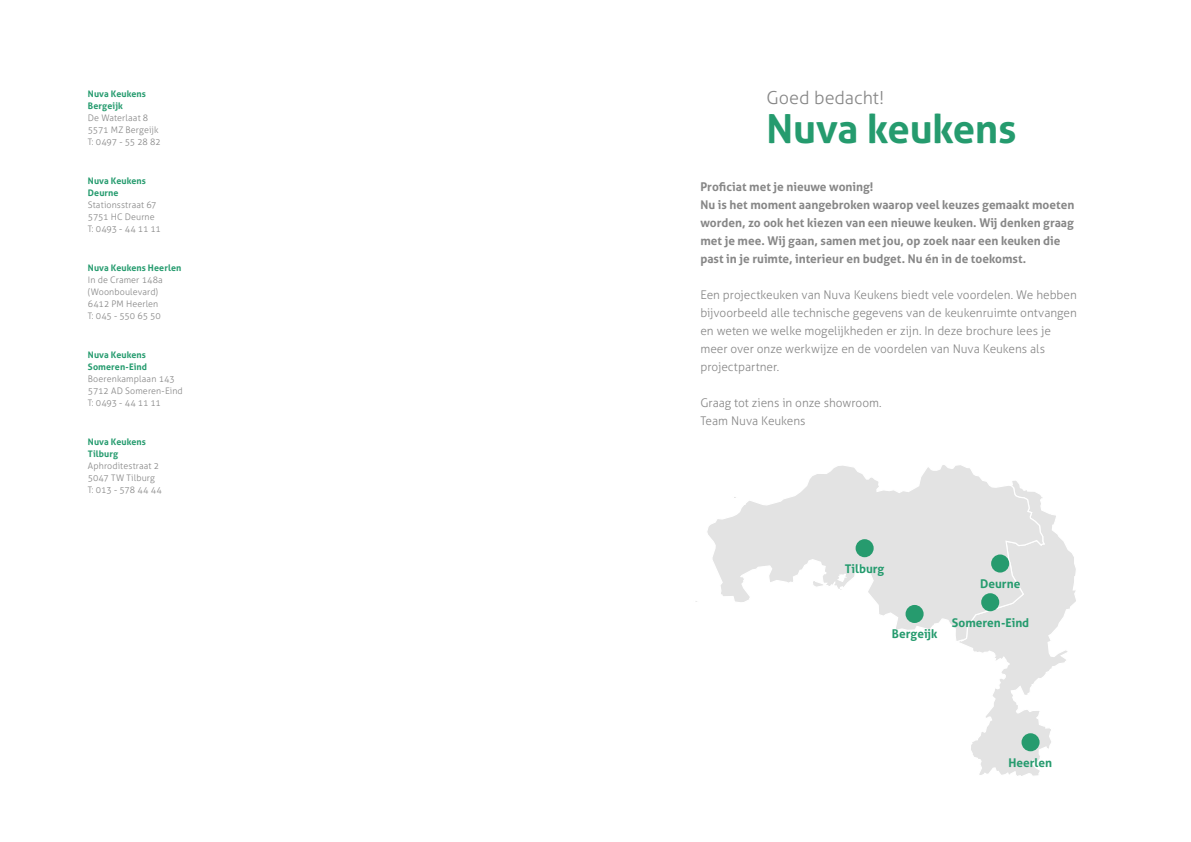
<style>
.page{position:relative;width:1191px;height:842px;background:#fff}
.page>*{position:absolute;margin:0;border:0;box-sizing:border-box;transform-origin:0 0}
.t1{font:700 40px "Aller";letter-spacing:-.01em;color:#259b6e}
.t2{font:300 18px "Aller";letter-spacing:-.005em;color:#878787}
.t3{font:300 12px/18px "Aller";letter-spacing:-.005em;color:#878787}
.t4{font:700 12px/18px "Aller";color:#878787}
.t5{font:700 12px "Aller";color:#259b6e}
.t6{font:300 9px/12px "Aller";letter-spacing:.01em;color:#878787}
.t7{font:700 9px/12px "Aller";letter-spacing:.01em;color:#259b6e}
</style>
<div class="page">
<svg style="left:962px;top:513px;width:114px;height:263px"></svg>
<svg style="left:707px;top:465px;width:339px;height:178px"></svg>
<svg style="left:730px;top:494px;width:12px;height:6px"></svg>
<div style="left:905px;top:605px;width:18px;height:18px;background:#269b6e;border-radius:50%"></div>
<div style="left:855px;top:539px;width:18px;height:18px;background:#269b6e;border-radius:50%"></div>
<div style="left:991px;top:554px;width:18px;height:18px;background:#269b6e;border-radius:50%"></div>
<div style="left:981px;top:593px;width:18px;height:18px;background:#269b6e;border-radius:50%"></div>
<div style="left:1021px;top:733px;width:18px;height:18px;background:#269b6e;border-radius:50%"></div>
<p class="t7" style="left:88px;top:88px;width:60px">Nuva Keukens<br>Bergeijk</p>
<p class="t6" style="left:88px;top:112px;width:74px">De Waterlaat 8<br>5571 MZ Bergeijk<br>T: 0497 - 55 28 82</p>
<p class="t7" style="left:88px;top:175px;width:60px">Nuva Keukens<br>Deurne</p>
<p class="t6" style="left:88px;top:199px;width:75px">Stationsstraat 67<br>5751 HC Deurne<br>T: 0493 - 44 11 11</p>
<p class="t7" style="left:88px;top:262px;width:95px">Nuva Keukens Heerlen</p>
<p class="t6" style="left:88px;top:274px;width:76px">In de Cramer 148a (Woonboulevard)<br>6412 PM Heerlen<br>T: 045 - 550 65 50</p>
<p class="t7" style="left:88px;top:349px;width:61px">Nuva Keukens<br>Someren-Eind</p>
<p class="t6" style="left:88px;top:373px;width:96px">Boerenkamplaan 143<br>5712 AD Someren-Eind<br>T: 0493 - 44 11 11</p>
<p class="t7" style="left:88px;top:436px;width:60px">Nuva Keukens<br>Tilburg</p>
<p class="t6" style="left:88px;top:460px;width:75px">Aphroditestraat 2<br>5047 TW Tilburg<br>T: 013 - 578 44 44</p>
<h2 class="t2" style="left:766px;top:87px;width:119px">Goed bedacht!</h2>
<h1 class="t1" style="left:766px;top:104px;width:251px">Nuva keukens</h1>
<p class="t4" style="left:700px;top:178px;width:375px">Proficiat met je nieuwe woning!<br>Nu is het moment aangebroken waarop veel keuzes gemaakt moeten worden, zo ook het kiezen van een nieuwe keuken. Wij denken graag met je mee. Wij gaan, samen met jou, op zoek naar een keuken die past in je ruimte, interieur en budget. Nu én in de toekomst.</p>
<p class="t3" style="left:700px;top:286px;width:378px">Een projectkeuken van Nuva Keukens biedt vele voordelen. We hebben bijvoorbeeld alle technische gegevens van de keukenruimte ontvangen en weten we welke mogelijkheden er zijn. In deze brochure lees je meer over onze werkwijze en de voordelen van Nuva Keukens als projectpartner.</p>
<p class="t3" style="left:700px;top:394px;width:183px">Graag tot ziens in onze showroom.<br>Team Nuva Keukens</p>
<p class="t5" style="left:844px;top:561px;width:41px">Tilburg</p>
<p class="t5" style="left:892px;top:626px;width:47px">Bergeijk</p>
<p class="t5" style="left:980px;top:576px;width:42px">Deurne</p>
<p class="t5" style="left:952px;top:615px;width:79px">Someren-Eind</p>
<p class="t5" style="left:1008px;top:755px;width:45px">Heerlen</p>
</div>
